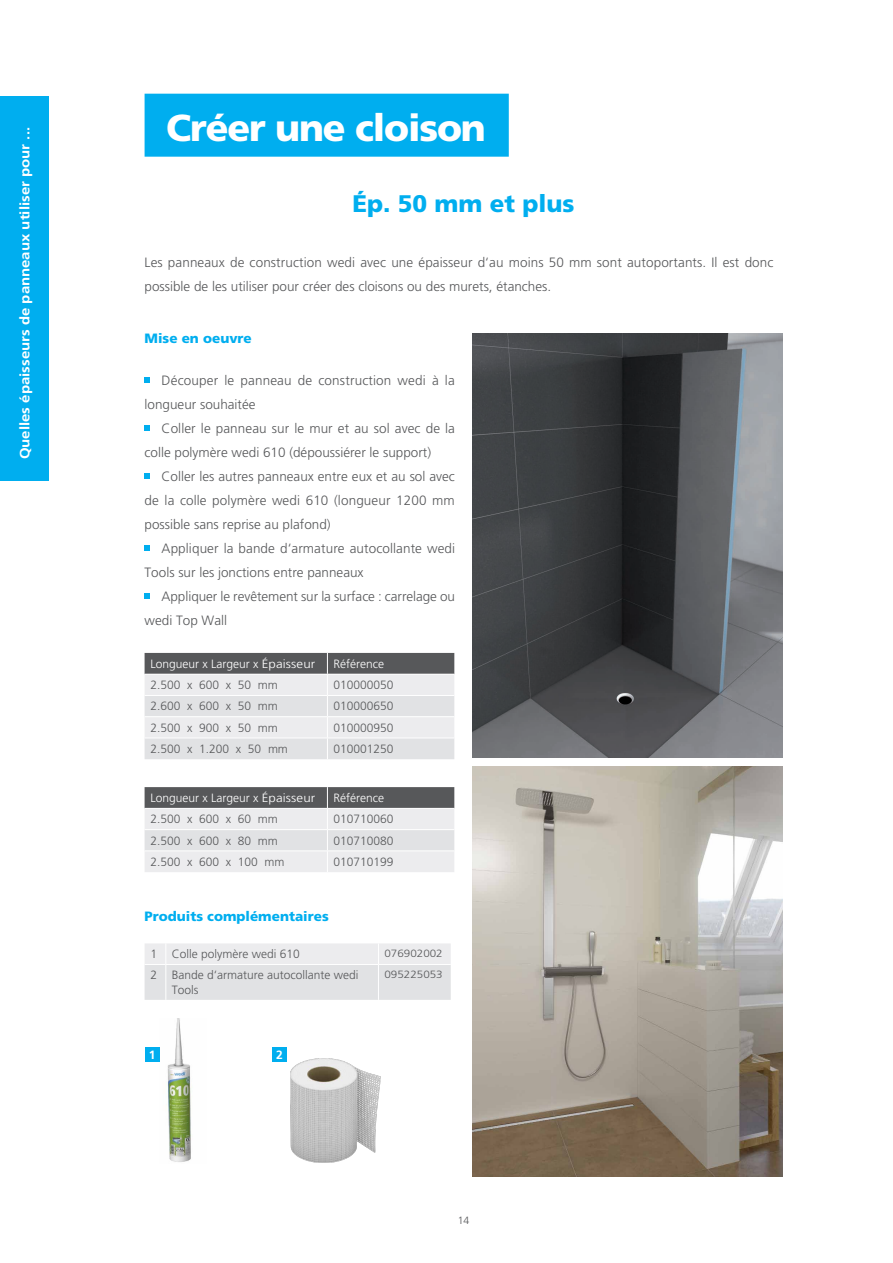
<style>
.page{position:relative;width:893px;height:1263px;background:#fff}
.page>*{position:absolute;margin:0;border:0;box-sizing:border-box;transform-origin:0 0}
.Headline_Medium{font:900 37.5px "Frutiger LT Std";letter-spacing:-.03em;color:#fff}
.t1{font:900 24px "Frutiger LT Std";color:#00aeef}
.Copy_Regular_Left{font:300 13.5px/24px "Frutiger LT Std";color:#57585a}
.t2{font:700 13.5px "Frutiger LT Std";color:#fff;scale:1.11 1}
.Subline_Small{font:900 13.5px "Frutiger LT Std";color:#00aeef}
.Wedi_Head_53pt{font:300 12px/14.4px "Frutiger LT Std";color:#57585a}
.Wedi_Head_53pt-2{font:300 12px "Frutiger LT Std";color:#fff}
.Wedi_Head_53pt-3{font:700 12px "Frutiger LT Std";color:#fff}
.t3{font:300 10.5px "Frutiger LT Std";color:#57585a;scale:1.11 1}
.t4{font:300 10.5px "Frutiger LT Std";color:#57585a}
</style>
<div class="page">
<div style="left:0;top:96px;width:49px;height:385px;background:#00aeef"></div>
<div style="left:145px;top:94px;width:364px;height:63px;background:#00aeef"></div>
<svg style="left:145px;top:377px;width:5px;height:5px"></svg>
<svg style="left:145px;top:425px;width:5px;height:5px"></svg>
<svg style="left:145px;top:473px;width:5px;height:5px"></svg>
<svg style="left:145px;top:545px;width:5px;height:5px"></svg>
<svg style="left:145px;top:593px;width:5px;height:5px"></svg>
<svg style="left:145px;top:943px;width:306px;height:57px;background:#e5e6e7"></svg>
<hr style="left:166px;top:964px;width:212px;height:1px;background:#fff">
<hr style="left:165px;top:965px;width:1px;height:35px;background:#fff">
<hr style="left:378px;top:964px;width:73px;height:1px;background:#fff">
<hr style="left:378px;top:965px;width:1px;height:35px;background:#fff">
<svg style="left:145px;top:653px;width:309px;height:106px;background:#cbccce"></svg>
<img style="left:159px;top:1019px;width:32px;height:143px">
<img style="left:291px;top:1059px;width:90px;height:104px">
<div style="left:145px;top:1047px;width:14px;height:15px;background:#00aeef"></div>
<div style="left:272px;top:1047px;width:15px;height:15px;background:#00aeef"></div>
<svg style="left:145px;top:787px;width:309px;height:85px;background:#c5c6c8"></svg>
<img style="left:472px;top:334px;width:310px;height:423px">
<img style="left:472px;top:766px;width:310px;height:411px">
<p class="t2" style="left:17px;top:459px;width:301px;rotate:-90deg">Quelles épaisseurs de panneaux utiliser pour ...</p>
<p class="Headline_Medium" style="left:166px;top:106px;width:321px">Créer une cloison</p>
<p class="t1" style="left:352px;top:189px;width:224px">Ép. 50 mm et plus</p>
<p class="Copy_Regular_Left" style="left:145px;top:251px;width:630px">Les panneaux de construction wedi avec une épaisseur d‘au moins 50 mm sont autoportants. Il est donc possible de les utiliser pour créer des cloisons ou des murets, étanches.</p>
<p class="Subline_Small" style="left:145px;top:330px;width:109px">Mise en oeuvre</p>
<p class="Copy_Regular_Left" style="left:145px;top:368px;width:312px;text-indent:17px">Découper le panneau de construction wedi à la longueur souhaitée</p>
<p class="Copy_Regular_Left" style="left:145px;top:416px;width:312px;text-indent:17px">Coller le panneau sur le mur et au sol avec de la colle polymère wedi 610 (dépoussiérer le support)</p>
<p class="Copy_Regular_Left" style="left:145px;top:464px;width:312px;text-align:justify;text-indent:17px">Coller les autres panneaux entre eux et au sol avec de la colle polymère wedi 610 (longueur 1200 mm possible sans reprise au plafond)</p>
<p class="Copy_Regular_Left" style="left:145px;top:536px;width:312px;text-indent:17px">Appliquer la bande d‘armature autocollante wedi<br>Tools sur les jonctions entre panneaux</p>
<p class="Copy_Regular_Left" style="left:145px;top:584px;width:312px;text-indent:17px">Appliquer le revêtement sur la surface : carrelage ou wedi Top Wall</p>
<p class="Wedi_Head_53pt-2" style="left:151px;top:657px;width:166px">Longueur x Largeur x Épaisseur</p>
<p class="Wedi_Head_53pt-2" style="left:333px;top:657px;width:52px">Référence</p>
<p class="Wedi_Head_53pt" style="left:151px;top:678px;width:129px">2.500 x 600 x 50 mm</p>
<p class="Wedi_Head_53pt" style="left:333px;top:678px;width:62px">010000050</p>
<p class="Wedi_Head_53pt" style="left:151px;top:699px;width:129px">2.600 x 600 x 50 mm</p>
<p class="Wedi_Head_53pt" style="left:333px;top:699px;width:62px">010000650</p>
<p class="Wedi_Head_53pt" style="left:151px;top:720px;width:129px">2.500 x 900 x 50 mm</p>
<p class="Wedi_Head_53pt" style="left:333px;top:720px;width:62px">010000950</p>
<p class="Wedi_Head_53pt" style="left:151px;top:742px;width:139px">2.500 x 1.200 x 50 mm</p>
<p class="Wedi_Head_53pt" style="left:333px;top:742px;width:62px">010001250</p>
<p class="Wedi_Head_53pt-2" style="left:151px;top:791px;width:166px">Longueur x Largeur x Épaisseur</p>
<p class="Wedi_Head_53pt-2" style="left:333px;top:791px;width:52px">Référence</p>
<p class="Wedi_Head_53pt" style="left:151px;top:812px;width:129px">2.500 x 600 x 60 mm</p>
<p class="Wedi_Head_53pt" style="left:333px;top:812px;width:62px">010710060</p>
<p class="Wedi_Head_53pt" style="left:151px;top:833px;width:129px">2.500 x 600 x 80 mm</p>
<p class="Wedi_Head_53pt" style="left:333px;top:833px;width:62px">010710080</p>
<p class="Wedi_Head_53pt" style="left:151px;top:855px;width:136px">2.500 x 600 x 100 mm</p>
<p class="Wedi_Head_53pt" style="left:333px;top:855px;width:62px">010710199</p>
<p class="Subline_Small" style="left:145px;top:908px;width:186px">Produits complémentaires</p>
<p class="Wedi_Head_53pt" style="left:151px;top:947px;width:8px">1</p>
<p class="Wedi_Head_53pt" style="left:172px;top:947px;width:130px">Colle polymère wedi 610</p>
<p class="t3" style="left:384px;top:948px;width:54px">076902002</p>
<p class="Wedi_Head_53pt" style="left:151px;top:968px;width:8px">2</p>
<p class="Wedi_Head_53pt" style="left:172px;top:968px;width:188px">Bande d‘armature autocollante wedi<br>Tools</p>
<p class="t3" style="left:384px;top:969px;width:54px">095225053</p>
<p class="Wedi_Head_53pt-3" style="left:149px;top:1048px;width:8px">1</p>
<p class="Wedi_Head_53pt-3" style="left:276px;top:1048px;width:8px">2</p>
<p class="t4" style="left:458px;top:1214px;width:13px">14</p>
</div>
